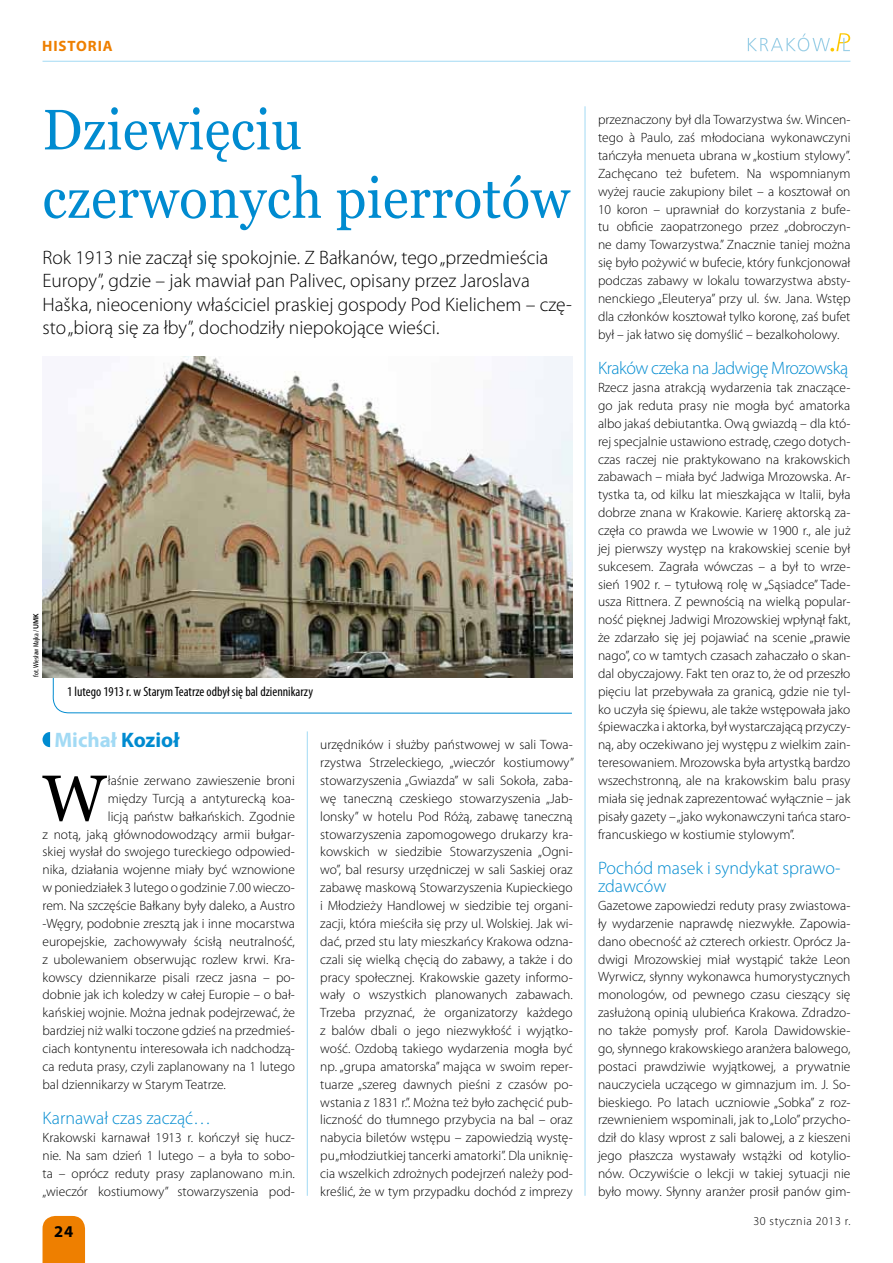
<style>
.page{position:relative;width:893px;height:1263px;background:#fff}
.page>*{position:absolute;margin:0;border:0;box-sizing:border-box;transform-origin:0 0}
.t1{font:65.1px "Georgia";color:#000}
.t2{font:57px/68.4px "Georgia";letter-spacing:.01em;color:#008bd0;scale:.93 1}
.t3{font:700 21px "Myriad Pro";color:#a2daf4}
.t4{font:300 19.5px/23.4px "Myriad Pro";color:#000}
.t5{font:300 18px/17.9px "Myriad Pro";color:#008bd0}
.t6{font:300 18px "Myriad Pro";letter-spacing:-.03em;color:#008bd0}
.t7{font:700 16.5px "Myriad Pro";color:#000}
.t8{font:700 15px "Myriad Pro";color:#ee7f00}
.t9{font:300 13.5px/17.9px "Myriad Pro";color:#000;text-align:justify}
.t10{font:condensed 13.5px "Myriad Pro";color:#000}
.t11{font:300 12px "Myriad Pro";letter-spacing:.05em;color:#000}
.t12{font:condensed 7.5px "Myriad Pro";color:#000}
.s1{font-weight:600;font-stretch:normal}
.s2{color:#008bd0}
</style>
<div class="page">
<div style="left:43px;top:1216px;width:42px;height:47px;background:#ee7f00"></div>
<hr style="left:43px;top:61px;width:807px;height:1px;background:#a2daf4">
<svg style="left:748px;top:33px;width:102px;height:19px"></svg>
<hr style="left:585px;top:106px;width:1px;height:1090px;background:#a2daf4">
<hr style="left:307px;top:731px;width:1px;height:465px;background:#a2daf4">
<svg style="left:43px;top:732px;width:7px;height:15px"></svg>
<svg style="left:52px;top:678px;width:520px;height:36px"></svg>
<img style="left:43px;top:356px;width:530px;height:322px">
<p class="t8" style="left:42px;top:36px;width:10px">historia</p>
<h2 class="t2" style="left:43px;top:97px;width:568px">Dziewięciu czerwonych pierrotów</h2>
<p class="t4" style="left:43px;top:245px;width:531px">Rok 1913 nie zaczął się spokojnie. Z Bałkanów, tego „przedmieścia Europy”, gdzie – jak mawiał pan Palivec, opisany przez Jaroslava Haška, nieoceniony właściciel praskiej gospody Pod Kielichem – czę&shy;sto „biorą się za łby”, dochodziły niepokojące wieści.</p>
<p class="t12" style="left:32px;top:676px;width:65px;rotate:-90deg">fot. Wiesław Majka / <span class="s1">UMK</span></p>
<p class="t10" style="left:67px;top:683px;width:247px">1 lutego 1913 r. w Starym Teatrze odbył się bal dziennikarzy</p>
<h3 class="t3" style="left:54px;top:726px;width:126px">Michał <span class="s2">Kozioł</span></h3>
<h1 class="t1" style="left:43px;top:759px;width:65px">W</h1>
<p class="t9" style="left:108px;top:771px;width:189px">łaśnie zerwano zawieszenie broni</p>
<p class="t9" style="left:108px;top:789px;width:188px">między Turcją a antyturecką koa-</p>
<p class="t9" style="left:108px;top:807px;width:188px">licją państw bałkańskich. Zgodnie</p>
<p class="t9" style="left:43px;top:825px;width:254px">z notą, jaką głównodowodzący armii bułgar-</p>
<p class="t9" style="left:43px;top:843px;width:254px">skiej wysłał do swojego tureckiego odpowied-</p>
<p class="t9" style="left:43px;top:861px;width:254px">nika, działania wojenne miały być wznowione</p>
<p class="t9" style="left:43px;top:879px;width:254px">w poniedziałek 3 lutego o godzinie 7.00 wieczo-</p>
<p class="t9" style="left:43px;top:896px;width:254px">rem. Na szczęście Bałkany były daleko, a Austro</p>
<p class="t9" style="left:43px;top:914px;width:254px">-Węgry, podobnie zresztą jak i inne mocarstwa</p>
<p class="t9" style="left:43px;top:932px;width:254px">europejskie, zachowywały ścisłą neutralność,</p>
<p class="t9" style="left:43px;top:950px;width:254px">z ubolewaniem obserwując rozlew krwi. Kra-</p>
<p class="t9" style="left:43px;top:968px;width:254px">kowscy dziennikarze pisali rzecz jasna – po-</p>
<p class="t9" style="left:43px;top:986px;width:254px">dobnie jak ich koledzy w całej Europie – o bał-</p>
<p class="t9" style="left:43px;top:1004px;width:254px">kańskiej wojnie. Można jednak podejrzewać, że</p>
<p class="t9" style="left:43px;top:1021px;width:254px">bardziej niż walki toczone gdzieś na przedmieś-</p>
<p class="t9" style="left:43px;top:1039px;width:254px">ciach kontynentu interesowała ich nadchodzą-</p>
<p class="t9" style="left:43px;top:1057px;width:254px">ca reduta prasy, czyli zaplanowany na 1 lutego</p>
<p class="t9" style="left:43px;top:1075px;width:185px">bal dziennikarzy w Starym Teatrze.</p>
<h3 class="t5" style="left:43px;top:1109px;width:170px">Karnawał czas zacząć…</h3>
<p class="t9" style="left:43px;top:1129px;width:254px">Krakowski karnawał 1913 r. kończył się hucz&shy;nie. Na sam dzień 1 lutego – a była to sobo&shy;ta – oprócz reduty prasy zaplanowano m.in. „wieczór kostiumowy” stowarzyszenia pod-</p>
<p class="t7" style="left:54px;top:1221px;width:21px">24</p>
<p class="t9" style="left:320px;top:736px;width:255px">urzędników i służby państwowej w sali Towa&shy;rzystwa Strzeleckiego, „wieczór kostiumowy” stowarzyszenia „Gwiazda” w sali Sokoła, zaba&shy;wę taneczną czeskiego stowarzyszenia „Jab&shy;lonsky” w hotelu Pod Różą, zabawę taneczną stowarzyszenia zapomogowego drukarzy kra&shy;kowskich w siedzibie Stowarzyszenia „Ogni&shy;wo”, bal resursy urzędniczej w sali Saskiej oraz zabawę maskową Stowarzyszenia Kupieckiego i Młodzieży Handlowej w siedzibie tej organi&shy;zacji, która mieściła się przy ul. Wolskiej. Jak wi&shy;dać, przed stu laty mieszkańcy Krakowa odzna&shy;czali się wielką chęcią do zabawy, a także i do pracy społecznej. Krakowskie gazety informo&shy;wały o wszystkich planowanych zabawach.<br>Trzeba przyznać, że organizatorzy każdego z balów dbali o jego niezwykłość i wyjątko&shy;wość. Ozdobą takiego wydarzenia mogła być np. „grupa amatorska” mająca w swoim reper&shy;tuarze „szereg dawnych pieśni z czasów po&shy;wstania z 1831 r.”. Można też było zachęcić pub&shy;liczność do tłumnego przybycia na bal – oraz nabycia biletów wstępu – zapowiedzią wystę&shy;pu „młodziutkiej tancerki amatorki”. Dla uniknię&shy;cia wszelkich zdrożnych podejrzeń należy pod&shy;kreślić, że w tym przypadku dochód z imprezy</p>
<p class="t9" style="left:598px;top:111px;width:254px">przeznaczony był dla Towarzystwa św. Wincen&shy;tego à Paulo, zaś młodociana wykonawczyni tańczyła menueta ubrana w „kostium stylowy”.<br>Zachęcano też bufetem. Na wspomnianym wyżej raucie zakupiony bilet – a kosztował on 10 koron – uprawniał do korzystania z bufe&shy;tu obficie zaopatrzonego przez „dobroczyn&shy;ne damy Towarzystwa.” Znacznie taniej można się było pożywić w bufecie, który funkcjonował podczas zabawy w lokalu towarzystwa absty&shy;nenckiego „Eleuterya” przy ul. św. Jana. Wstęp dla członków kosztował tylko koronę, zaś bufet był – jak łatwo się domyślić – bezalkoholowy.</p>
<h3 class="t6" style="left:598px;top:357px;width:252px">Kraków czeka na Jadwigę Mrozowską</h3>
<p class="t9" style="left:598px;top:378px;width:254px">Rzecz jasna atrakcją wydarzenia tak znaczące&shy;go jak reduta prasy nie mogła być amatorka albo jakaś debiutantka. Ową gwiazdą – dla któ&shy;rej specjalnie ustawiono estradę, czego dotych&shy;czas raczej nie praktykowano na krakowskich zabawach – miała być Jadwiga Mrozowska. Ar&shy;tystka ta, od kilku lat mieszkająca w Italii, była dobrze znana w Krakowie. Karierę aktorską za&shy;częła co prawda we Lwowie w 1900 r., ale już jej pierwszy występ na krakowskiej scenie był sukcesem. Zagrała wówczas – a był to wrze&shy;sień 1902 r. – tytułową rolę w „Sąsiadce” Tade&shy;usza Rittnera. Z pewnością na wielką popular&shy;ność pięknej Jadwigi Mrozowskiej wpłynął fakt, że zdarzało się jej pojawiać na scenie „prawie nago”, co w tamtych czasach zahaczało o skan&shy;dal obyczajowy. Fakt ten oraz to, że od przeszło pięciu lat przebywała za granicą, gdzie nie tyl&shy;ko uczyła się śpiewu, ale także wstępowała jako śpiewaczka i aktorka, był wystarczającą przyczy&shy;ną, aby oczekiwano jej występu z wielkim zain&shy;teresowaniem. Mrozowska była artystką bardzo wszechstronną, ale na krakowskim balu prasy miała się jednak zaprezentować wyłącznie – jak pisały gazety – „jako wykonawczyni tańca staro&shy;francuskiego w kostiumie stylowym”.</p>
<h3 class="t5" style="left:598px;top:859px;width:244px">Pochód masek i syndykat sprawo&shy;zdawców</h3>
<p class="t9" style="left:598px;top:896px;width:254px">Gazetowe zapowiedzi reduty prasy zwiastowa&shy;ły wydarzenie naprawdę niezwykłe. Zapowia&shy;dano obecność aż czterech orkiestr. Oprócz Ja&shy;dwigi Mrozowskiej miał wystąpić także Leon Wyrwicz, słynny wykonawca humorystycznych monologów, od pewnego czasu cieszący się zasłużoną opinią ulubieńca Krakowa. Zdradzo&shy;no także pomysły prof. Karola Dawidowskie&shy;go, słynnego krakowskiego aranżera balowego, postaci prawdziwie wyjątkowej, a prywatnie nauczyciela uczącego w gimnazjum im. J. So&shy;bieskiego. Po latach uczniowie „Sobka” z roz&shy;rzewnieniem wspominali, jak to „Lolo” przycho&shy;dził do klasy wprost z sali balowej, a z kieszeni jego płaszcza wystawały wstążki od kotylio&shy;nów. Oczywiście o lekcji w takiej sytuacji nie było mowy. Słynny aranżer prosił panów gim-</p>
<p class="t11" style="left:753px;top:1213px;width:98px">30 stycznia 2013 r.</p>
</div>
